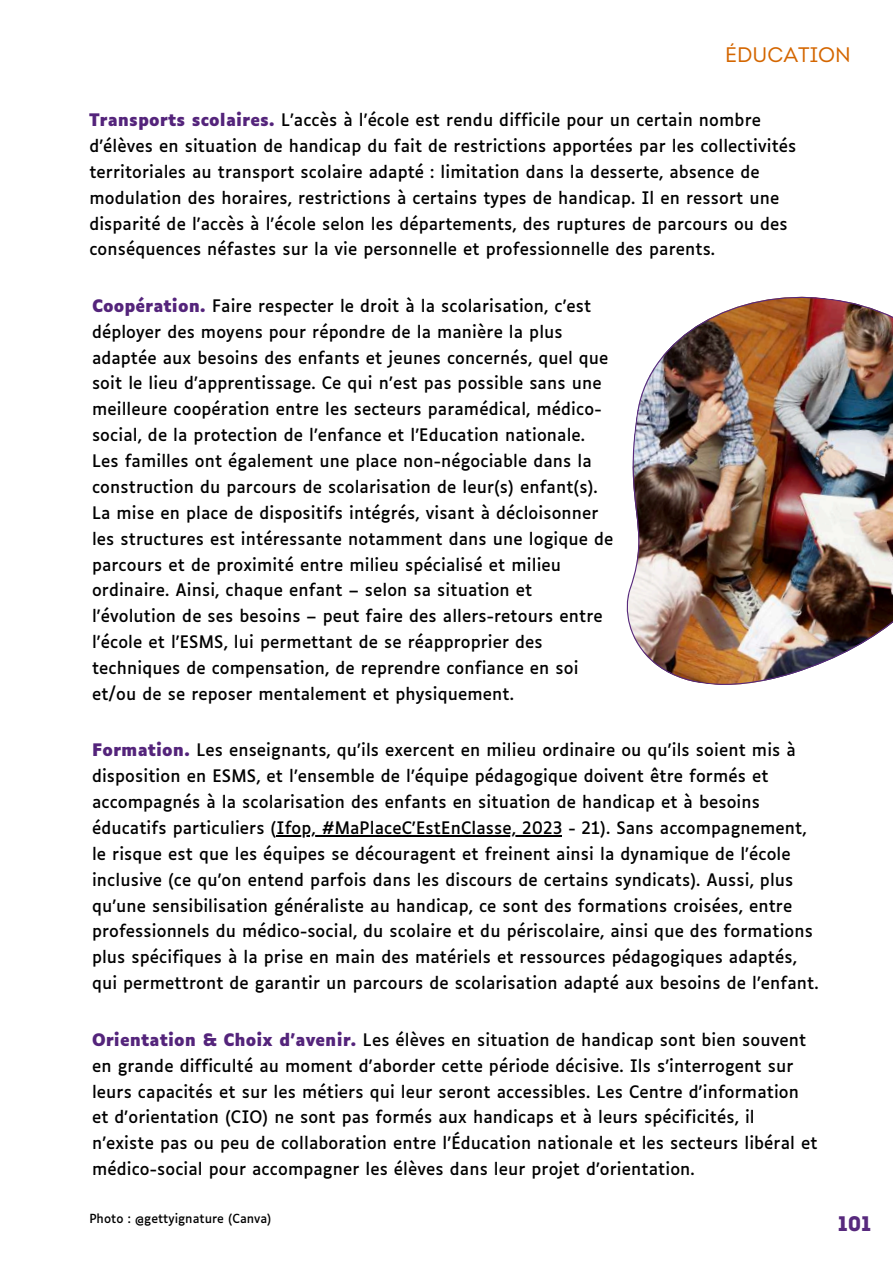
<style>
.page{position:relative;width:893px;height:1264px;background:#fff}
.page>*{position:absolute;margin:0;border:0;box-sizing:border-box;transform-origin:0 0}
.t1{font:21px "Intro";color:#d46600}
.t2{font:21px "Intro";color:#57297d}
.t3{font:16.5px/26px "Luciole";letter-spacing:.005em;color:#000}
.t4{font:12px "Luciole";color:#000}
.s1{font-weight:700;color:#54247b}
</style>
<div class="page">
<hr style="left:276px;top:835px;width:286px;height:1px;background:#000">
<img style="left:626px;top:296px;width:266px;height:389px">
<p class="t1" style="left:725px;top:46px;width:127px">ÉDUCATION</p>
<p class="t3" style="left:89px;top:108px;width:708px"><span class="s1">Transports scolaires.</span> L’accès à l’école est rendu difficile pour un certain nombre d’élèves en situation de handicap du fait de restrictions apportées par les collectivités territoriales au transport scolaire adapté : limitation dans la desserte, absence de modulation des horaires, restrictions à certains types de handicap. Il en ressort une disparité de l’accès à l’école selon les départements, des ruptures de parcours ou des conséquences néfastes sur la vie personnelle et professionnelle des parents.</p>
<p class="t3" style="left:92px;top:294px;width:522px"><span class="s1">Coopération.</span> Faire respecter le droit à la scolarisation, c’est déployer des moyens pour répondre de la manière la plus adaptée aux besoins des enfants et jeunes concernés, quel que soit le lieu d’apprentissage. Ce qui n’est pas possible sans une meilleure coopération entre les secteurs paramédical, médico&shy;social, de la protection de l’enfance et l’Education nationale.<br>Les familles ont également une place non-négociable dans la construction du parcours de scolarisation de leur(s) enfant(s).<br>La mise en place de dispositifs intégrés, visant à décloisonner les structures est intéressante notamment dans une logique de parcours et de proximité entre milieu spécialisé et milieu ordinaire. Ainsi, chaque enfant – selon sa situation et l’évolution de ses besoins – peut faire des allers-retours entre l’école et l’ESMS, lui permettant de se réapproprier des techniques de compensation, de reprendre confiance en soi et/ou de se reposer mentalement et physiquement.</p>
<p class="t3" style="left:92px;top:738px;width:728px"><span class="s1">Formation.</span> Les enseignants, qu’ils exercent en milieu ordinaire ou qu’ils soient mis à disposition en ESMS, et l’ensemble de l’équipe pédagogique doivent être formés et accompagnés à la scolarisation des enfants en situation de handicap et à besoins éducatifs particuliers (Ifop, #MaPlaceC'EstEnClasse, 2023 - 21). Sans accompagnement, le risque est que les équipes se découragent et freinent ainsi la dynamique de l’école inclusive (ce qu’on entend parfois dans les discours de certains syndicats). Aussi, plus qu’une sensibilisation généraliste au handicap, ce sont des formations croisées, entre professionnels du médico-social, du scolaire et du périscolaire, ainsi que des formations plus spécifiques à la prise en main des matériels et ressources pédagogiques adaptés, qui permettront de garantir un parcours de scolarisation adapté aux besoins de l’enfant.</p>
<p class="t3" style="left:92px;top:1028px;width:727px"><span class="s1">Orientation &amp; Choix d’avenir.</span> Les élèves en situation de handicap sont bien souvent en grande difficulté au moment d’aborder cette période décisive. Ils s’interrogent sur leurs capacités et sur les métiers qui leur seront accessibles. Les Centre d'information et d'orientation (CIO) ne sont pas formés aux handicaps et à leurs spécificités, il n’existe pas ou peu de collaboration entre l’Éducation nationale et les secteurs libéral et médico-social pour accompagner les élèves dans leur projet d’orientation.</p>
<p class="t4" style="left:89px;top:1213px;width:184px">Photo : @gettyignature (Canva)</p>
<p class="t2" style="left:838px;top:1215px;width:34px">101</p>
</div>
